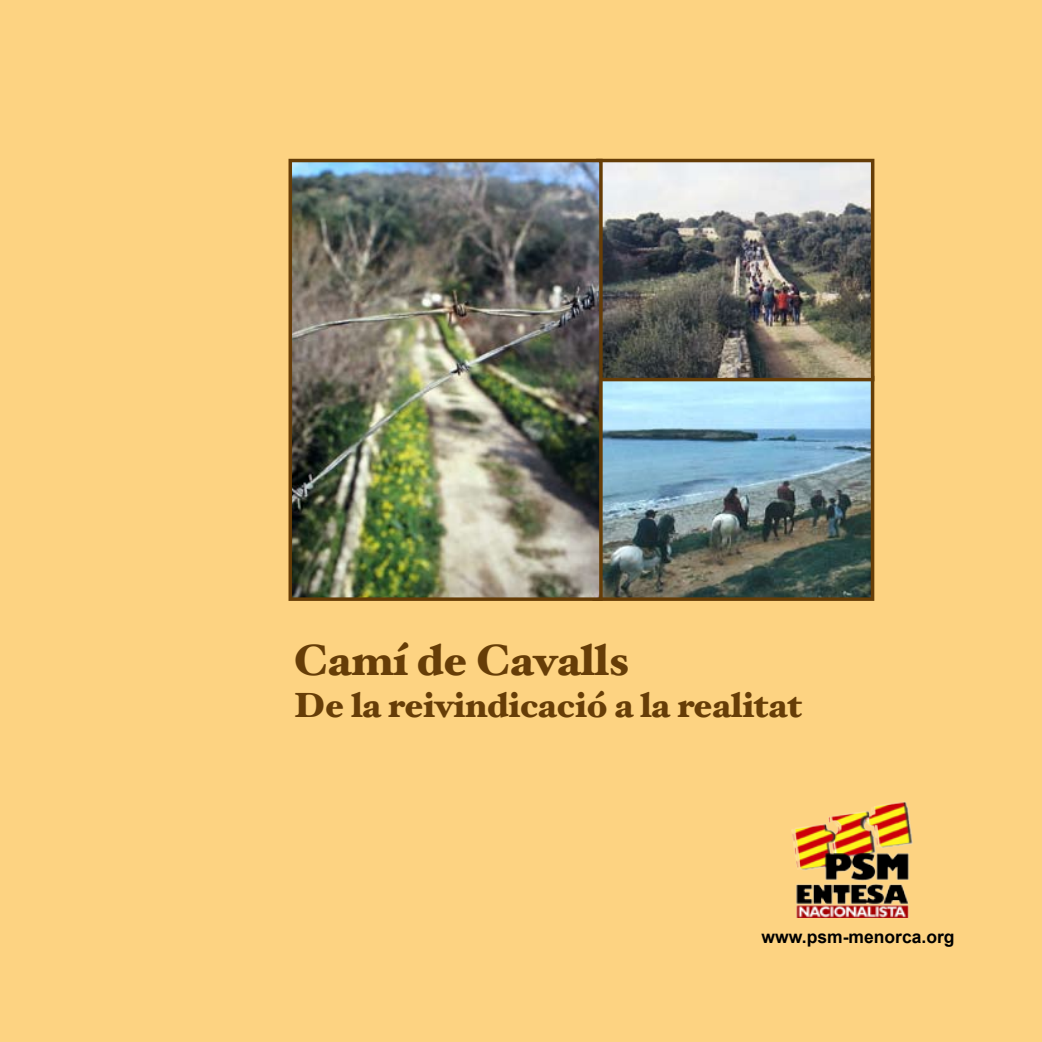
<style>
.page{position:relative;width:1042px;height:1042px;background:#fdd382}
.page>*{position:absolute;margin:0;border:0;box-sizing:border-box;transform-origin:0 0}
.t1{font:900 43.75px "Hoefler Text";color:#663d07}
.t2{font:900 35px "Hoefler Text";color:#663d07}
.t3{font:700 17.5px "Arial";color:#000}
</style>
<div class="page">
<img style="left:603px;top:381px;width:266px;height:215px">
<div style="left:592px;top:376px;width:282px;height:225px;border:4px solid #663d07"></div>
<img style="left:603px;top:164px;width:266px;height:212px">
<div style="left:596px;top:159px;width:278px;height:222px;border:4px solid #663d07"></div>
<img style="left:791px;top:801px;width:122px;height:116px">
<img style="left:293px;top:164px;width:305px;height:432px">
<div style="left:288px;top:159px;width:315px;height:442px;border:4px solid #663d07"></div>
<p class="t1" style="left:294px;top:634px;width:337px">Camí de Cavalls</p>
<p class="t2" style="left:294px;top:684px;width:510px">De la reivindicació a la realitat</p>
<p class="t3" style="left:761px;top:927px;width:194px">www.psm-menorca.org</p>
</div>
